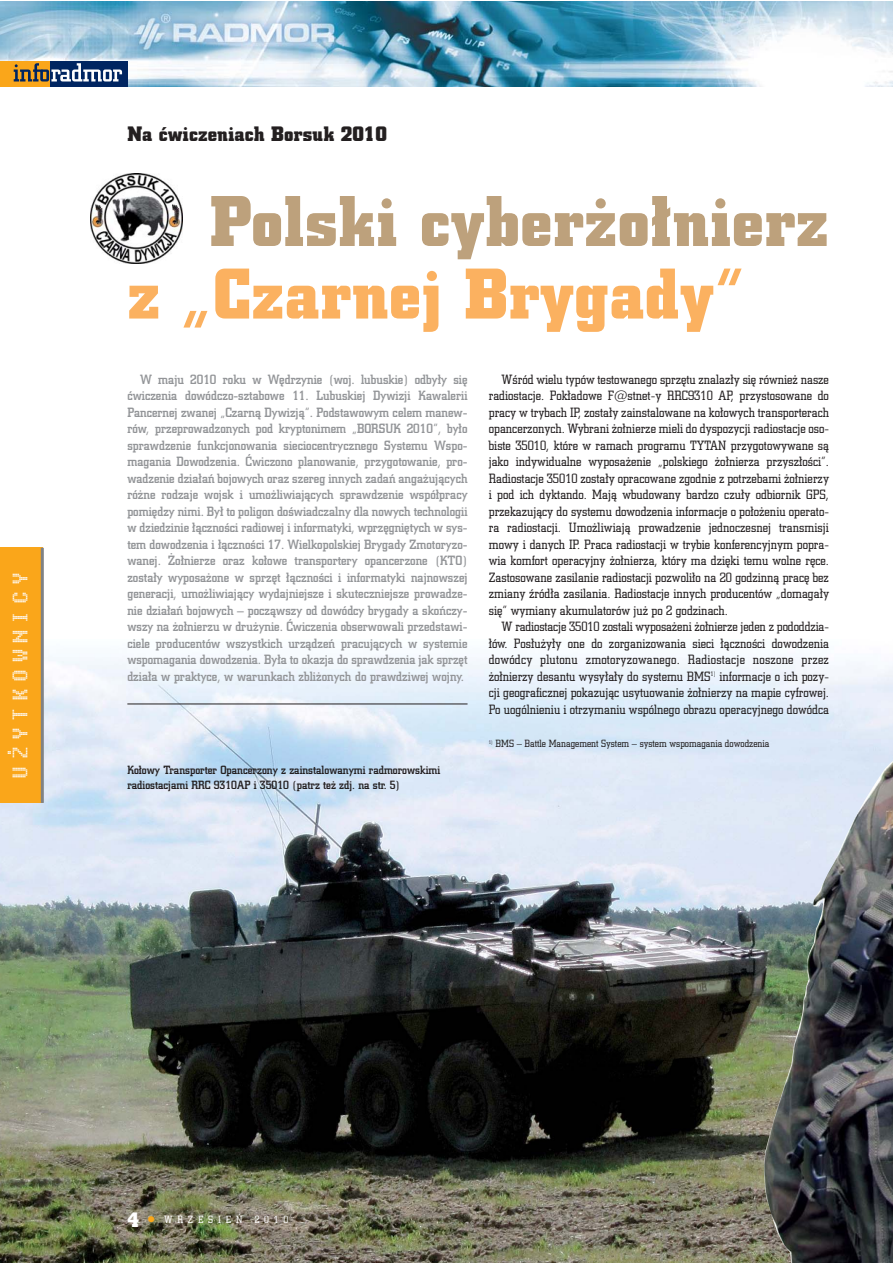
<style>
.page{position:relative;width:893px;height:1263px;background:#fff}
.page>*{position:absolute;margin:0;border:0;box-sizing:border-box;transform-origin:0 0}
.t1{font:700 72px "Square Slabserif 711 PL";color:#bda17c}
.t2{font:700 72px "Square Slabserif 711 PL";color:#fbb160}
.t3{font:700 21px "Square Slabserif 711 PL";color:#231f20}
.t4{font:18px "EFN Mobile Dual";letter-spacing:.36em;color:#fff}
.t5{font:300 13.5px/16.5px "Square Slabserif 711 PL";color:#231f20;text-align:justify}
.t6{font:500 13.5px/16.5px "Square Slabserif 711 PL";color:#939598;text-align:justify}
.t7{font:500 12px/14.4px "Square Slabserif 711 PL";color:#231f20}
.t8{font:300 10.5px "Square Slabserif 711 PL";color:#231f20}
.t9{font:300 10.5px "Square Slabserif 711 PL";letter-spacing:.46em;color:#fff}
.s1{font-weight:700;font-size:21px}
.s2{font-weight:700;font-size:21px;color:#faa61a}
</style>
<div class="page">
<img style="left:0;top:656px;width:893px;height:607px">
<img style="left:0;top:1px;width:893px;height:85px">
<div style="left:0;top:61px;width:127px;height:25px;background:#faa61a"></div>
<div style="left:7px;top:61px;width:120px;height:25px;background:#002561"></div>
<div style="left:7px;top:61px;width:43px;height:25px;background:#faa61a"></div>
<svg style="left:14px;top:63px;width:108px;height:18px"></svg>
<div style="left:0;top:548px;width:42px;height:255px;background:#faa61a"></div>
<hr style="left:41px;top:548px;width:3px;height:255px;background:#808284">
<img style="left:91px;top:174px;width:91px;height:89px">
<img style="left:764px;top:760px;width:129px;height:503px">
<hr style="left:127px;top:704px;width:341px;height:1px;background:#231f20">
<h3 class="t4" style="left:13px;top:779px;width:208px;rotate:-90deg">UŻYTKOWNICY</h3>
<h2 class="t3" style="left:127px;top:127px;width:261px">Na çwiczeniach Borsuk 2010</h2>
<h1 class="t1" style="left:210px;top:198px;width:621px">Polski cyber˝o∏nierz</h1>
<h1 class="t2" style="left:127px;top:270px;width:619px">z „Czarnej Brygady”</h1>
<p class="t6" style="left:127px;top:372px;width:342px;text-indent:13px">W maju 2010 roku w W´drzynie (woj. lubuskie) odby∏y si´ çwiczenia dowódczo-sztabowe 11. Lubuskiej Dywizji Kawalerii Pancernej zwanej „Czarnà Dywizjà”. Podstawowym celem manew&shy;rów, przeprowadzonych pod kryptonimem „BORSUK 2010”, by∏o sprawdzenie funkcjonowania sieciocentrycznego Systemu Wspo&shy;magania Dowodzenia. åwiczono planowanie, przygotowanie, pro&shy;wadzenie dzia∏aƒ bojowych oraz szereg innych zadaƒ anga˝ujàcych ró˝ne rodzaje wojsk i umo˝liwiajàcych sprawdzenie wspó∏pracy pomi´dzy nimi. By∏ to poligon doÊwiadczalny dla nowych technologii w dziedzinie ∏àcznoÊci radiowej i informatyki, wprz´gni´tych w sys&shy;tem dowodzenia i ∏àcznoÊci 17. Wielkopolskiej Brygady Zmotoryzo&shy;wanej. ˚o∏nierze oraz ko∏owe transportery opancerzone (KTO) zosta∏y wyposa˝one w sprz´t ∏àcznoÊci i informatyki najnowszej generacji, umo˝liwiajàcy wydajniejsze i skuteczniejsze prowadze&shy;nie dzia∏aƒ bojowych – poczàwszy od dowódcy brygady a skoƒczy&shy;wszy na ˝o∏nierzu w dru˝ynie. åwiczenia obserwowali przedstawi&shy;ciele producentów wszystkich urzàdzeƒ pracujàcych w systemie wspomagania dowodzenia. By∏a to okazja do sprawdzenia jak sprz´t dzia∏a w praktyce, w warunkach zbli˝onych do prawdziwej wojny.</p>
<p class="t5" style="left:489px;top:372px;width:342px;text-indent:13px">WÊród wielu typów testowanego sprz´tu znalaz∏y si´ równie˝ nasze radiostacje. Pok∏adowe F@stnet-y RRC9310 AP, przystosowane do pracy w trybach IP, zosta∏y zainstalowane na ko∏owych transporterach opancerzonych. Wybrani ˝o∏nierze mieli do dyspozycji radiostacje oso&shy;biste 35010, które w ramach programu TYTAN przygotowywane sà jako indywidualne wyposa˝enie „polskiego ˝o∏nierza przysz∏oÊci”.<br>Radiostacje 35010 zosta∏y opracowane zgodnie z potrzebami ˝o∏nierzy i pod ich dyktando. Majà wbudowany bardzo czu∏y odbiornik GPS, przekazujàcy do systemu dowodzenia informacje o po∏o˝eniu operato&shy;ra radiostacji. Umo˝liwiajà prowadzenie jednoczesnej transmisji mowy i danych IP. Praca radiostacji w trybie konferencyjnym popra&shy;wia komfort operacyjny ˝o∏nierza, który ma dzi´ki temu wolne r´ce.<br>Zastosowane zasilanie radiostacji pozwoli∏o na 20 godzinnà prac´ bez zmiany êród∏a zasilania. Radiostacje innych producentów „domaga∏y si´” wymiany akumulatorów ju˝ po 2 godzinach.</p>
<p class="t5" style="left:489px;top:619px;width:342px;text-indent:13px">W radiostacje 35010 zostali wyposa˝eni ˝o∏nierze jeden z pododdzia-∏ów. Pos∏u˝y∏y one do zorganizowania sieci ∏àcznoÊci dowodzenia dowódcy plutonu zmotoryzowanego. Radiostacje noszone przez ˝o∏nierzy desantu wysy∏a∏y do systemu BMS<sup>1)</sup> informacje o ich pozy&shy;cji geograficznej pokazujàc usytuowanie ˝o∏nierzy na mapie cyfrowej.<br>Po uogólnieniu i otrzymaniu wspólnego obrazu operacyjnego dowódca</p>
<p class="t7" style="left:127px;top:764px;width:314px">Ko∏owy Transporter Opancerzony z zainstalowanymi radmorowskimi radiostacjami RRC 9310AP i 35010 (patrz te˝ zdj. na str. 5)</p>
<p class="t8" style="left:489px;top:740px;width:282px"><sup>1)</sup> BMS – Battle Management System – system wspomagania dowodzenia</p>
<p class="t9" style="left:127px;top:1216px;width:162px"><span class="s1">4</span><span class="s2">•</span> WRZESIE¡ 2010</p>
</div>
